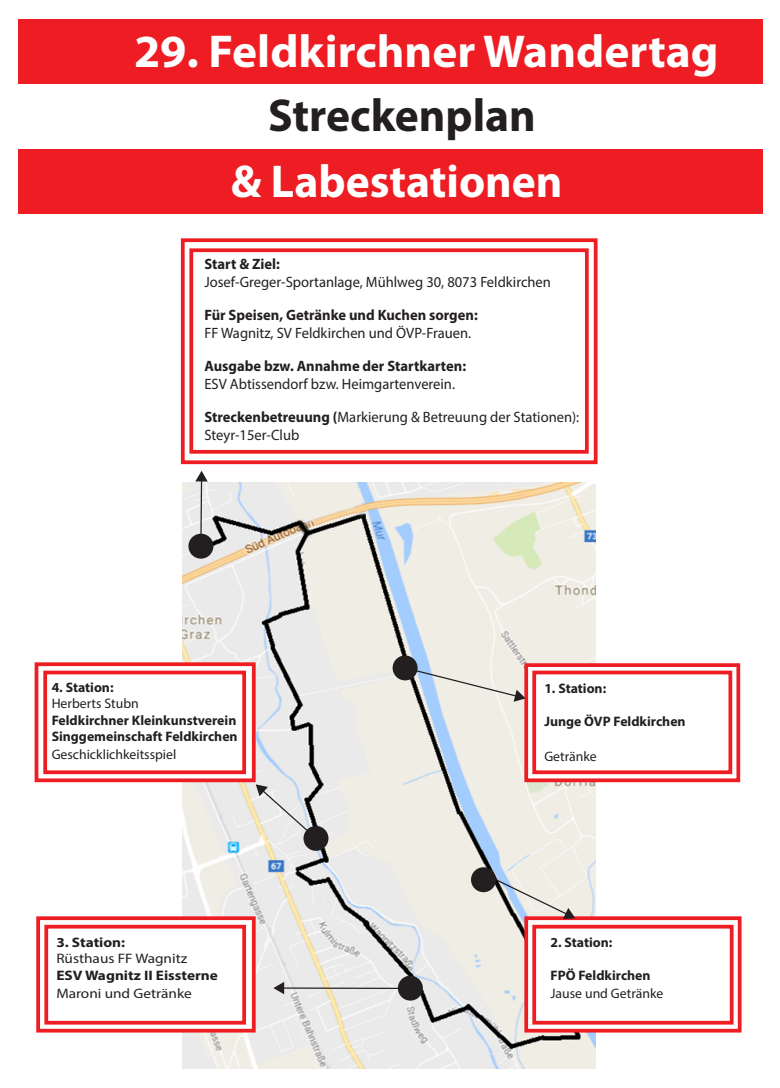
<style>
.page{position:relative;width:780px;height:1088px;background:#fff}
.page>*{position:absolute;margin:0;border:0;box-sizing:border-box;transform-origin:0 0}
.t1{font:700 46.25px "Myriad Pro";color:#fff}
.t2{font:700 46.25px "Myriad Pro";color:#231f20}
.t3{font:15px/33px "Myriad Pro";color:#231f20}
.t4{font:700 15px "Myriad Pro";color:#231f20}
.t5{font:700 13.75px/16.5px "Myriad Pro";color:#231f20}
.t6{font:13.75px "Myriad Pro";color:#231f20}
.t7{font:13.75px "Myriad Pro";color:#231f20;scale:1.11 1}
.t8{font:700 13.75px "Myriad Pro";color:#231f20;scale:1.11 1}
.s1{font-weight:700}
</style>
<div class="page">
<img style="left:183px;top:482px;width:412px;height:587px">
<svg style="left:36px;top:916px;width:220px;height:116px"></svg>
<svg style="left:524px;top:916px;width:217px;height:116px"></svg>
<svg style="left:35px;top:662px;width:221px;height:120px"></svg>
<svg style="left:524px;top:663px;width:216px;height:119px"></svg>
<div style="left:18px;top:19px;width:744px;height:64px;background:#ee1d23"></div>
<div style="left:18px;top:149px;width:744px;height:65px;background:#ee1d23"></div>
<div style="left:188px;top:534px;width:25px;height:25px;background:#231f20;border-radius:50%"></div>
<svg style="left:195px;top:471px;width:13px;height:65px"></svg>
<div style="left:181px;top:238px;width:416px;height:226px;border:4px solid #ee1d23"></div>
<div style="left:44px;top:925px;width:202px;height:99px;background:#fff;border:4px solid #ee1d23"></div>
<div style="left:532px;top:925px;width:201px;height:99px;background:#fff;border:4px solid #ee1d23"></div>
<div style="left:532px;top:671px;width:200px;height:103px;background:#fff;border:4px solid #ee1d23"></div>
<div style="left:43px;top:671px;width:203px;height:103px;background:#fff;border:4px solid #ee1d23"></div>
<div style="left:392px;top:655px;width:25px;height:25px;background:#231f20;border-radius:50%"></div>
<div style="left:471px;top:867px;width:25px;height:25px;background:#231f20;border-radius:50%"></div>
<svg style="left:403px;top:666px;width:122px;height:36px;background:#d0d1d0"></svg>
<div style="left:303px;top:826px;width:25px;height:25px;background:#231f20;border-radius:50%"></div>
<svg style="left:494px;top:878px;width:81px;height:41px;background:#d1cbca"></svg>
<svg style="left:256px;top:784px;width:62px;height:56px;background:#cbcbca"></svg>
<div style="left:398px;top:975px;width:25px;height:25px;background:#231f20;border-radius:50%"></div>
<hr style="left:282px;top:987px;width:134px;height:2px;background:#231f20">
<svg style="left:273px;top:982px;width:11px;height:12px"></svg>
<div style="left:189px;top:248px;width:399px;height:206px;border:4px solid #ee1d23"></div>
<h1 class="t1" style="left:134px;top:21px;width:586px">29. Feldkirchner Wandertag</h1>
<h1 class="t2" style="left:268px;top:85px;width:269px">Streckenplan</h1>
<h1 class="t1" style="left:231px;top:151px;width:333px">&amp; Labestationen</h1>
<p class="t4" style="left:204px;top:254px;width:77px">Start &amp; Ziel:</p>
<p class="t3" style="left:204px;top:265px;width:348px">Josef-Greger-Sportanlage, Mühlweg 30, 8073 Feldkirchen</p>
<p class="t4" style="left:204px;top:305px;width:275px">Für Speisen, Getränke und Kuchen sorgen:</p>
<p class="t3" style="left:204px;top:316px;width:268px">FF Wagnitz, SV Feldkirchen und ÖVP-Frauen.</p>
<p class="t4" style="left:204px;top:356px;width:263px">Ausgabe bzw. Annahme der Startkarten:</p>
<p class="t3" style="left:204px;top:367px;width:376px">ESV Abtissendorf bzw. Heimgartenverein.<br><span class="s1">Streckenbetreuung (</span>Markierung &amp; Betreuung der Stationen):</p>
<p class="t3" style="left:204px;top:418px;width:96px">Steyr-15er-Club</p>
<p class="t5" style="left:52px;top:678px;width:63px">4. Station:</p>
<p class="t6" style="left:52px;top:695px;width:89px">Herberts Stubn</p>
<p class="t5" style="left:52px;top:711px;width:187px">Feldkirchner Kleinkunstverein<br>Singgemeinschaft Feldkirchen</p>
<p class="t6" style="left:52px;top:746px;width:126px">Geschicklichkeitsspiel</p>
<p class="t8" style="left:56px;top:933px;width:64px">3. Station:</p>
<p class="t7" style="left:56px;top:950px;width:119px">Rüsthaus FF Wagnitz</p>
<p class="t8" style="left:56px;top:966px;width:147px">ESV Wagnitz II Eissterne</p>
<p class="t7" style="left:56px;top:985px;width:123px">Maroni und Getränke</p>
<p class="t5" style="left:544px;top:680px;width:63px">1. Station:</p>
<p class="t5" style="left:544px;top:713px;width:143px">Junge ÖVP Feldkirchen</p>
<p class="t6" style="left:544px;top:748px;width:54px">Getränke</p>
<p class="t5" style="left:550px;top:934px;width:63px">2. Station:</p>
<p class="t5" style="left:550px;top:967px;width:102px">FPÖ Feldkirchen</p>
<p class="t6" style="left:550px;top:985px;width:114px">Jause und Getränke</p>
</div>
